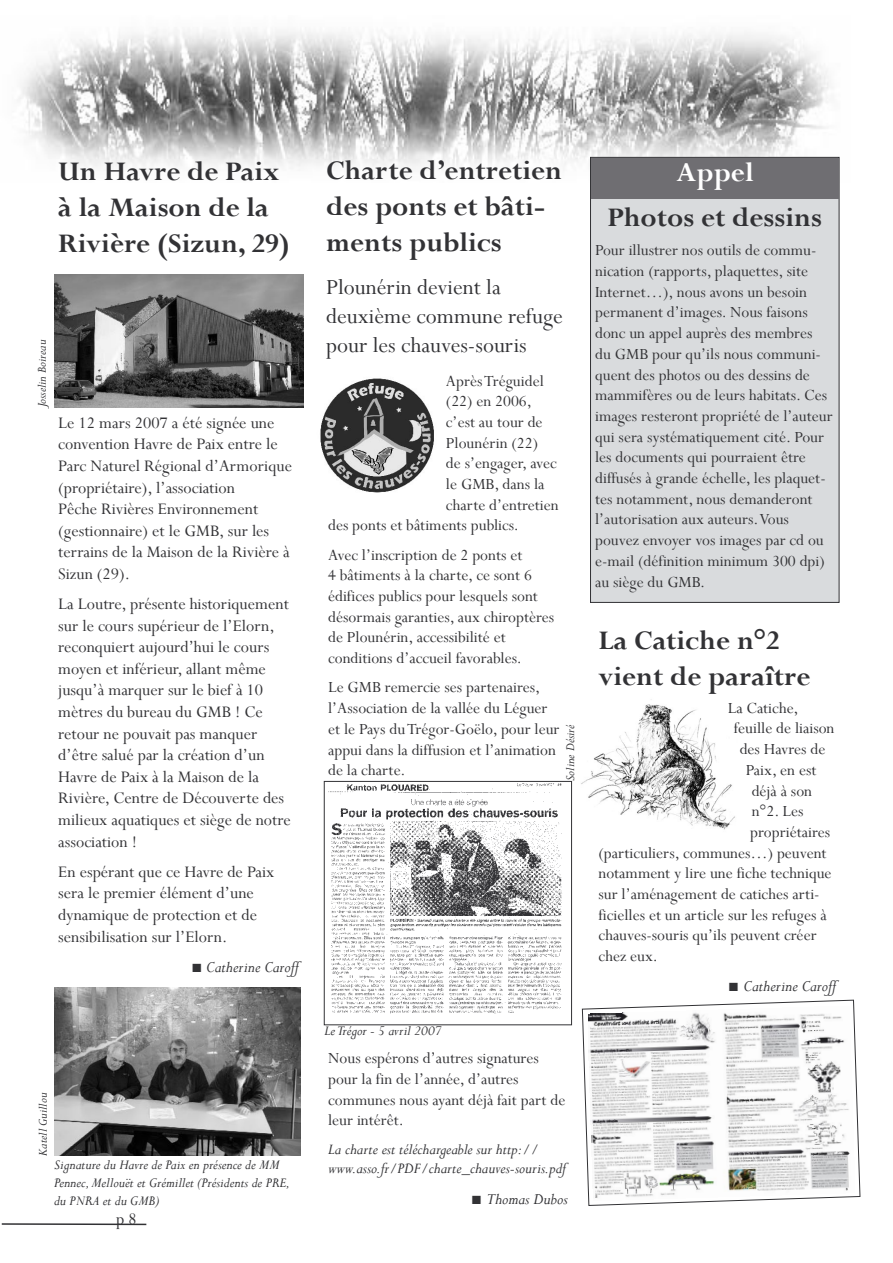
<style>
.page{position:relative;width:893px;height:1263px;background:#fff}
.page>*{position:absolute;margin:0;border:0;box-sizing:border-box;transform-origin:0 0}
.Titre_actu_et_brèves{font:700 30px/36px "Perpetua";color:#323235}
.Corps_de_texte{font:700 30px "Perpetua";color:#323235}
.Titre_actu_et_brèves-2{font:700 30px "Perpetua";color:#fff}
.Sous-titre_actu{font:24px/28.8px "Perpetua";color:#323235}
.Pagination{font:18px/21.6px "Perpetua";color:#323235}
.Corps_de_texte-2{font:17.25px/20.7px "Perpetua";color:#323235}
.Corps_de_texte-3{font:italic 17.25px "Perpetua";color:#323235}
.Commentaire_de_bas_d_article{font:italic 16.5px/19.8px "Perpetua";color:#323235}
.Légende_photos{font:italic 15px/18px "Perpetua";color:#323235}
.Auteurs_photos{font:italic 13.5px "Perpetua";color:#323235}
.s1{font-family:"Times New Roman";font-style:normal;font-size:18px}
</style>
<div class="page">
<hr style="left:2px;top:1223px;width:144px;height:2px;background:#323235">
<img style="left:19px;top:30px;width:821px;height:153px">
<img style="left:54px;top:988px;width:247px;height:168px">
<img style="left:54px;top:275px;width:249px;height:133px">
<img style="left:320px;top:378px;width:114px;height:115px">
<img style="left:328px;top:783px;width:234px;height:231px">
<div style="left:324px;top:781px;width:248px;height:244px;border:1px solid #323235"></div>
<img style="left:581px;top:699px;width:154px;height:131px">
<div style="left:590px;top:157px;width:249px;height:445px;background:#d9dbdd"></div>
<div style="left:590px;top:157px;width:249px;height:446px;border:1px solid #323235"></div>
<div style="left:591px;top:158px;width:248px;height:41px;background:#6f6e72"></div>
<svg style="left:582px;top:999px;width:279px;height:207px"></svg>
<p class="Titre_actu_et_brèves" style="left:58px;top:153px;width:233px">Un Havre de Paix à la Maison de la<br>Rivière (Sizun, 29)</p>
<p class="Auteurs_photos" style="left:33px;top:407px;width:69px;rotate:-90deg">Josselin Boireau</p>
<p class="Pagination" style="left:58px;top:411px;width:235px">Le 12 mars 2007 a été signée une convention Havre de Paix entre le<br>Parc Naturel Régional d’Armorique (propriétaire), l’association<br>Pêche Rivières Environnement (gestionnaire) et le GMB, sur les terrains de la Maison de la Rivière à<br>Sizun (29).</p>
<p class="Pagination" style="left:58px;top:593px;width:234px">La Loutre, présente historiquement sur le cours supérieur de l’Elorn, reconquiert aujourd’hui le cours moyen et inférieur, allant même jusqu’à marquer sur le bief à 10 mètres du bureau du GMB ! Ce retour ne pouvait pas manquer d’être salué par la création d’un<br>Havre de Paix à la Maison de la<br>Rivière, Centre de Découverte des milieux aquatiques et siège de notre association !</p>
<p class="Pagination" style="left:58px;top:860px;width:218px">En espérant que ce Havre de Paix sera le premier élément d’une dynamique de protection et de sensibilisation sur l’Elorn.</p>
<p class="Corps_de_texte-3" style="left:191px;top:956px;width:109px"><span class="s1">■</span> Catherine Caroff</p>
<p class="Auteurs_photos" style="left:34px;top:1155px;width:64px;rotate:-90deg">Katell Guillou</p>
<p class="Légende_photos" style="left:54px;top:1155px;width:238px">Signature du Havre de Paix en présence de MM<br>Pennec, Mellouët et Grémillet (Présidents de PRE, du PNRA et du GMB)</p>
<p class="Pagination" style="left:116px;top:1208px;width:22px">p 8</p>
<p class="Titre_actu_et_brèves" style="left:326px;top:152px;width:238px">Charte d’entretien des ponts et bâti&shy;ments publics</p>
<p class="Sous-titre_actu" style="left:326px;top:273px;width:238px">Plounérin devient la deuxième commune refuge pour les chauves-souris</p>
<p class="Corps_de_texte-2" style="left:446px;top:370px;width:99px">Après Tréguidel</p>
<p class="Corps_de_texte-2" style="left:446px;top:391px;width:87px">(22) en 2006,</p>
<p class="Corps_de_texte-2" style="left:446px;top:411px;width:98px">c’est au tour de</p>
<p class="Corps_de_texte-2" style="left:446px;top:432px;width:94px">Plounérin (22)</p>
<p class="Corps_de_texte-2" style="left:446px;top:453px;width:112px">de s’engager, avec</p>
<p class="Corps_de_texte-2" style="left:446px;top:473px;width:100px">le GMB, dans la</p>
<p class="Corps_de_texte-2" style="left:446px;top:494px;width:114px">charte d’entretien</p>
<p class="Corps_de_texte-2" style="left:328px;top:515px;width:192px">des ponts et bâtiments publics.</p>
<p class="Corps_de_texte-2" style="left:328px;top:544px;width:228px">Avec l’inscription de 2 ponts et<br>4 bâtiments à la charte, ce sont 6 édifices publics pour lesquels sont désormais garanties, aux chiroptères de Plounérin, accessibilité et conditions d’accueil favorables.</p>
<p class="Corps_de_texte-2" style="left:328px;top:677px;width:233px">Le GMB remercie ses partenaires, l’Association de la vallée du Léguer et le Pays du Trégor-Goëlo, pour leur appui dans la diffusion et l’animation de la charte.</p>
<p class="Auteurs_photos" style="left:562px;top:781px;width:58px;rotate:-90deg">Soline Désiré</p>
<p class="Légende_photos" style="left:324px;top:1021px;width:119px">Le Trégor - 5 avril 2007</p>
<p class="Corps_de_texte-2" style="left:328px;top:1047px;width:239px">Nous espérons d’autres signatures pour la fin de l’année, d’autres communes nous ayant déjà fait part de leur intérêt.</p>
<p class="Commentaire_de_bas_d_article" style="left:328px;top:1138px;width:240px">La charte est téléchargeable sur http:// www.asso.fr/PDF/charte_chauves-souris.pdf</p>
<p class="Corps_de_texte-3" style="left:471px;top:1188px;width:98px"><span class="s1">■</span> Thomas Dubos</p>
<p class="Titre_actu_et_brèves-2" style="left:676px;top:154px;width:79px">Appel</p>
<p class="Corps_de_texte" style="left:607px;top:199px;width:216px">Photos et dessins</p>
<p class="Corps_de_texte-2" style="left:595px;top:240px;width:239px">Pour illustrer nos outils de commu&shy;nication (rapports, plaquettes, site Internet…), nous avons un besoin permanent d’images. Nous faisons donc un appel auprès des membres<br>du GMB pour qu’ils nous communi&shy;quent des photos ou des dessins de mammifères ou de leurs habitats. Ces images resteront propriété de l’auteur qui sera systématiquement cité. Pour les documents qui pourraient être diffusés à grande échelle, les plaquet&shy;tes notamment, nous demanderont l’autorisation aux auteurs. Vous pouvez envoyer vos images par cd ou e-mail (définition minimum 300 dpi) au siège du GMB.</p>
<p class="Titre_actu_et_brèves" style="left:598px;top:622px;width:183px">La Catiche n°2</p>
<p class="Titre_actu_et_brèves" style="left:598px;top:658px;width:213px">vient de paraître</p>
<p class="Corps_de_texte-2" style="left:728px;top:697px;width:72px">La Catiche,</p>
<p class="Corps_de_texte-2" style="left:734px;top:718px;width:102px">feuille de liaison</p>
<p class="Corps_de_texte-2" style="left:740px;top:738px;width:87px">des Havres de</p>
<p class="Corps_de_texte-2" style="left:746px;top:759px;width:72px">Paix, en est</p>
<p class="Corps_de_texte-2" style="left:752px;top:780px;width:62px">déjà à son</p>
<p class="Corps_de_texte-2" style="left:752px;top:801px;width:53px">n°2. Les</p>
<p class="Corps_de_texte-2" style="left:750px;top:821px;width:82px">propriétaires</p>
<p class="Corps_de_texte-2" style="left:598px;top:842px;width:230px">(particuliers, communes…) peuvent</p>
<p class="Corps_de_texte-2" style="left:598px;top:863px;width:235px">notamment y lire une fiche technique</p>
<p class="Corps_de_texte-2" style="left:598px;top:883px;width:223px">sur l’aménagement de catiches arti-</p>
<p class="Corps_de_texte-2" style="left:598px;top:904px;width:230px">ficielles et un article sur les refuges à</p>
<p class="Corps_de_texte-2" style="left:598px;top:925px;width:220px">chauves-souris qu’ils peuvent créer</p>
<p class="Corps_de_texte-2" style="left:598px;top:945px;width:61px">chez eux.</p>
<p class="Corps_de_texte-3" style="left:728px;top:975px;width:110px"><span class="s1">■</span> Catherine Caroff</p>
</div>
